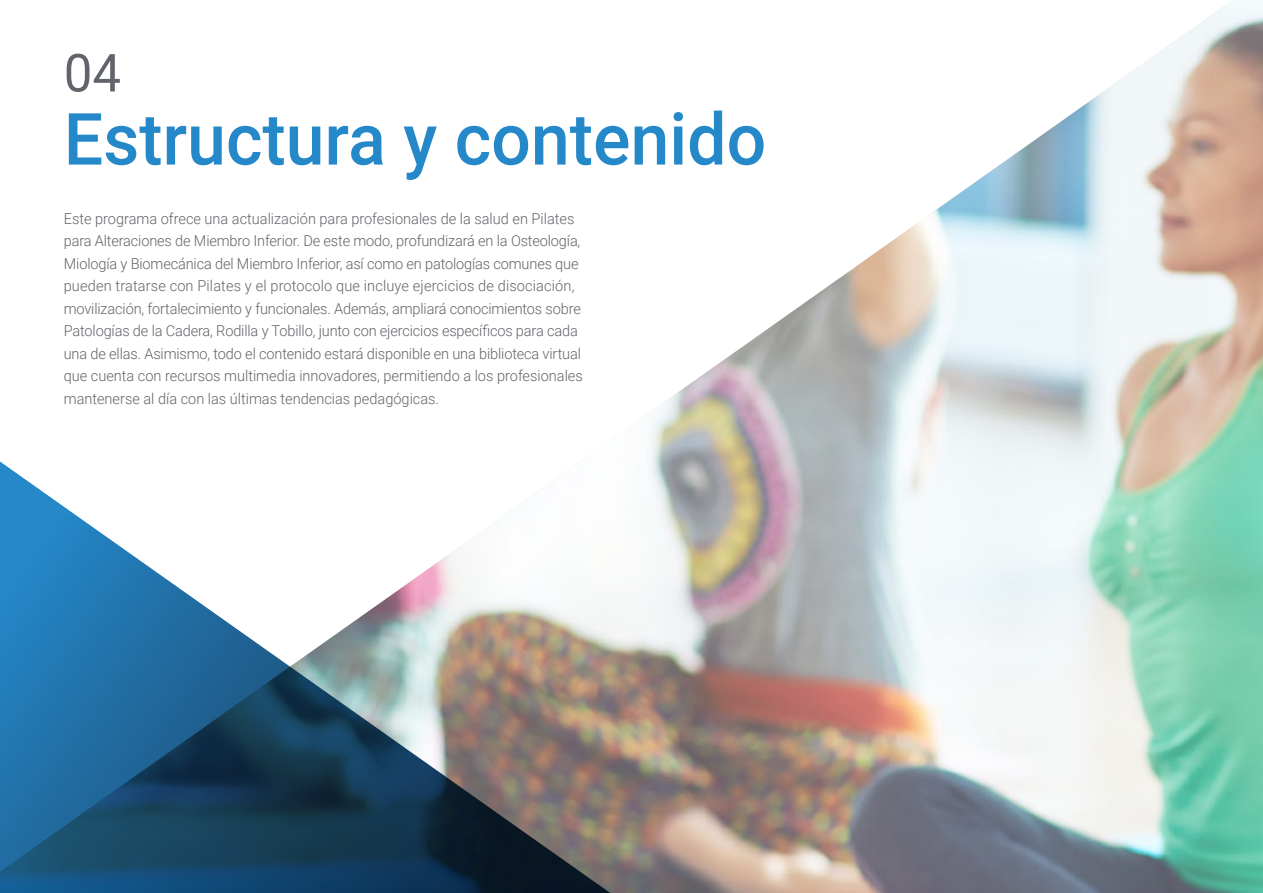
<style>
.page{position:relative;width:1263px;height:893px;background:#fff}
.page>*{position:absolute;margin:0;border:0;box-sizing:border-box;transform-origin:0 0}
.t1{font:500 72px "Roboto";color:#2488c9}
.t2{font:52.5px "Roboto";color:#61646a}
.t3{font:300 15px/22.5px "Roboto";letter-spacing:-.01em;color:#61646a}
</style>
<div class="page">
<img style="left:635px;top:0;width:628px;height:893px">
<svg style="left:0;top:446px;width:640px;height:447px"></svg>
<h2 class="t2" style="left:64px;top:36px;width:59px">04</h2>
<h1 class="t1" style="left:64px;top:89px;width:704px">Estructura y contenido</h1>
<p class="t3" style="left:64px;top:207px;width:521px">Este programa ofrece una actualización para profesionales de la salud en Pilates para Alteraciones de Miembro Inferior. De este modo, profundizará en la Osteología, Miología y Biomecánica del Miembro Inferior, así como en patologías comunes que pueden tratarse con Pilates y el protocolo que incluye ejercicios de disociación, movilización, fortalecimiento y funcionales. Además, ampliará conocimientos sobre Patologías de la Cadera, Rodilla y Tobillo, junto con ejercicios específicos para cada una de ellas. Asimismo, todo el contenido estará disponible en una biblioteca virtual que cuenta con recursos multimedia innovadores, permitiendo a los profesionales mantenerse al día con las últimas tendencias pedagógicas.</p>
</div>
